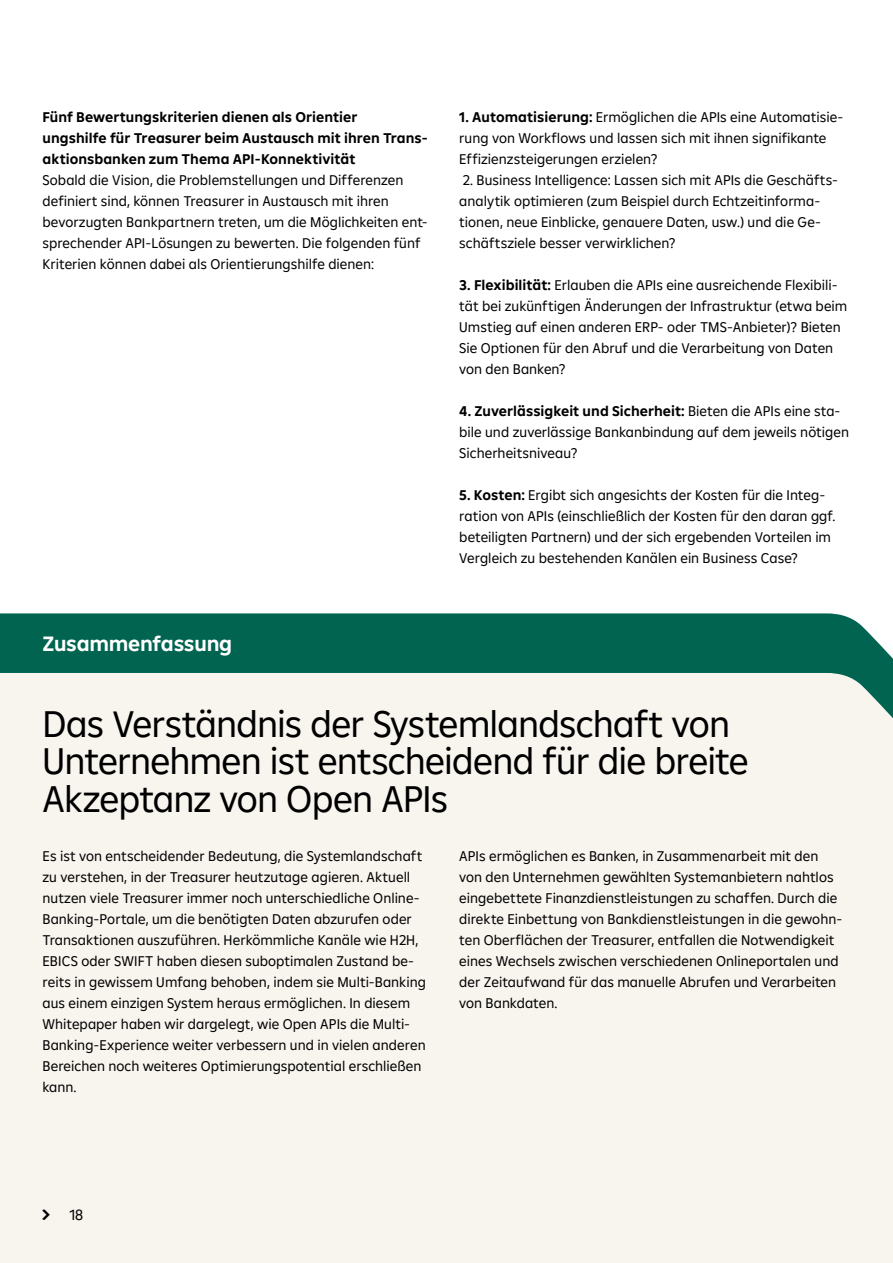
<style>
.page{position:relative;width:893px;height:1263px;background:#fff}
.page>*{position:absolute;margin:0;border:0;box-sizing:border-box;transform-origin:0 0}
.t1{font:37.5px/37.5px "Amalia";letter-spacing:-.02em;color:#000}
.t2{font:700 21px "Amalia";letter-spacing:-.015em;color:#fff}
.t3{font:15px "Amalia";color:#000}
.t4{font:14.25px/21px "Amalia";color:#000}
.t5{font:700 14.25px/21px "Amalia";color:#000}
.s1{font-weight:700}
.s2{font-family:"RBI Device Arrow"}
</style>
<div class="page">
<div style="left:0;top:613px;width:892px;height:60px;background:#006451"></div>
<div style="left:0;top:673px;width:892px;height:590px;background:#f8f4ee"></div>
<hr style="left:892px;top:0;width:1px;height:1263px;background:#f8f4ee">
<p class="t5" style="left:43px;top:106px;width:387px">Fünf Bewertungskriterien dienen als Orientier<br>ungshilfe für Treasurer beim Austausch mit ihren Trans&shy;aktionsbanken zum Thema API-Konnektivität</p>
<p class="t4" style="left:43px;top:169px;width:387px">Sobald die Vision, die Problemstellungen und Differenzen definiert sind, können Treasurer in Austausch mit ihren bevorzugten Bankpartnern treten, um die Möglichkeiten ent&shy;sprechender API-Lösungen zu bewerten. Die folgenden fünf Kriterien können dabei als Orientierungshilfe dienen:</p>
<h2 class="t2" style="left:43px;top:630px;width:191px">Zusammenfassung</h2>
<p class="t4" style="left:459px;top:106px;width:385px"><span class="s1">1. Automatisierung:</span> Ermöglichen die APIs eine Automatisie&shy;rung von Workflows und lassen sich mit ihnen signifikante<br>Effizienzsteigerungen erzielen?</p>
<p class="t4" style="left:459px;top:169px;width:380px">2. Business Intelligence: Lassen sich mit APIs die Geschäfts&shy;analytik optimieren (zum Beispiel durch Echtzeitinforma&shy;tionen, neue Einblicke, genauere Daten, usw.) und die Ge&shy;schäftsziele besser verwirklichen?</p>
<p class="t4" style="left:459px;top:274px;width:390px"><span class="s1">3. Flexibilität:</span> Erlauben die APIs eine ausreichende Flexibili&shy;tät bei zukünftigen Änderungen der Infrastruktur (etwa beim Umstieg auf einen anderen ERP- oder TMS-Anbieter)? Bieten Sie Optionen für den Abruf und die Verarbeitung von Daten von den Banken?</p>
<p class="t4" style="left:459px;top:400px;width:391px"><span class="s1">4. Zuverlässigkeit und Sicherheit:</span> Bieten die APIs eine sta&shy;bile und zuverlässige Bankanbindung auf dem jeweils nötigen<br>Sicherheitsniveau?</p>
<p class="t4" style="left:459px;top:484px;width:378px"><span class="s1">5. Kosten:</span> Ergibt sich angesichts der Kosten für die Integ&shy;ration von APIs (einschließlich der Kosten für den daran ggf. beteiligten Partnern) und der sich ergebenden Vorteilen im Vergleich zu bestehenden Kanälen ein Business Case?</p>
<h1 class="t1" style="left:43px;top:703px;width:708px">Das Verständnis der Systemlandschaft von<br>Unternehmen ist entscheidend für die breite<br>Akzeptanz von Open APIs</h1>
<p class="t4" style="left:43px;top:845px;width:385px">Es ist von entscheidender Bedeutung, die Systemlandschaft zu verstehen, in der Treasurer heutzutage agieren. Aktuell nutzen viele Treasurer immer noch unterschiedliche Online-Banking-Portale, um die benötigten Daten abzurufen oder Transaktionen auszuführen. Herkömmliche Kanäle wie H2H, EBICS oder SWIFT haben diesen suboptimalen Zustand be&shy;reits in gewissem Umfang behoben, indem sie Multi-Banking aus einem einzigen System heraus ermöglichen. In diesem Whitepaper haben wir dargelegt, wie Open APIs die Multi-Banking-Experience weiter verbessern und in vielen anderen Bereichen noch weiteres Optimierungspotential erschließen kann.</p>
<p class="t4" style="left:459px;top:845px;width:384px">APIs ermöglichen es Banken, in Zusammenarbeit mit den von den Unternehmen gewählten Systemanbietern nahtlos eingebettete Finanzdienstleistungen zu schaffen. Durch die direkte Einbettung von Bankdienstleistungen in die gewohn&shy;ten Oberflächen der Treasurer, entfallen die Notwendigkeit eines Wechsels zwischen verschiedenen Onlineportalen und der Zeitaufwand für das manuelle Abrufen und Verarbeiten von Bankdaten.</p>
<p class="t3" style="left:43px;top:1205px;width:42px"><span class="s2">·</span> 18</p>
</div>
